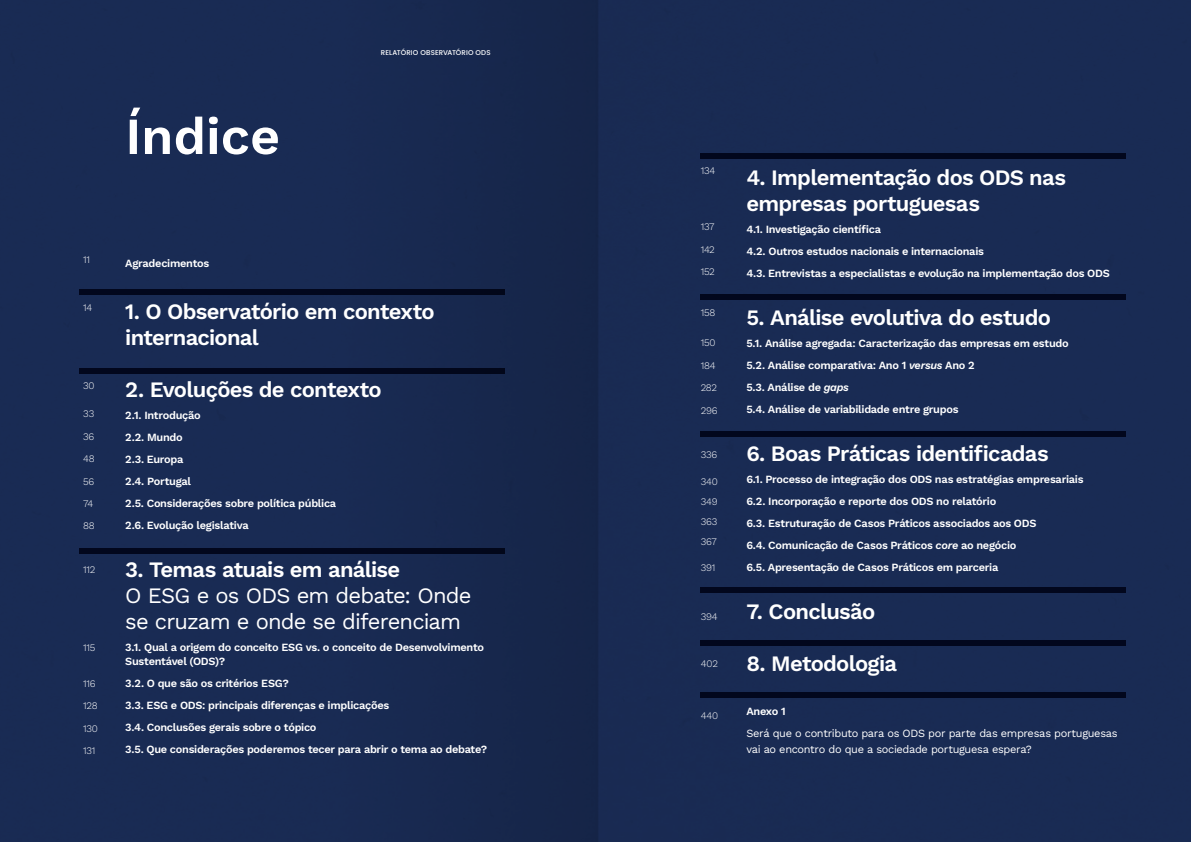
<style>
.page{position:relative;width:1191px;height:842px;background:#192b53}
.page>*{position:absolute;margin:0;border:0;box-sizing:border-box;transform-origin:0 0}
.t1{font:600 52px "Work Sans";color:#fff}
.t2{font:600 22px/26px "Work Sans";letter-spacing:-.035em;color:#fff}
.t3{font:22px/26px "Work Sans";letter-spacing:-.04em;color:#fff}
.t4{font:600 11px/22px "Work Sans";letter-spacing:-.025em;color:#fff}
.t5{font:11px/16px "Work Sans";letter-spacing:-.03em;color:#fff}
.t6{font:300 10px/20px "Work Sans";letter-spacing:-.02em;color:#fff;text-align:justify}
.t7{font:500 7px "Poppins";letter-spacing:.01em;color:#fff}
.s1{font-style:italic}
</style>
<div class="page">
<div style="left:79px;top:289px;width:426px;height:5px;background:#02071d"></div>
<div style="left:699px;top:153px;width:426px;height:6px;background:#02071d"></div>
<div style="left:79px;top:369px;width:426px;height:5px;background:#02071d"></div>
<div style="left:699px;top:294px;width:426px;height:6px;background:#02071d"></div>
<div style="left:699px;top:432px;width:426px;height:5px;background:#02071d"></div>
<div style="left:699px;top:587px;width:426px;height:6px;background:#02071d"></div>
<div style="left:699px;top:640px;width:426px;height:5px;background:#02071d"></div>
<div style="left:699px;top:692px;width:426px;height:5px;background:#02071d"></div>
<div style="left:79px;top:548px;width:426px;height:5px;background:#02071d"></div>
<h1 class="t1" style="left:125px;top:97px;width:156px">Índice</h1>
<p class="t7" style="left:381px;top:48px;width:111px">RELATÓRIO OBSERVATÓRIO ODS</p>
<p class="t6" style="left:83px;top:249px;width:8px">11</p>
<p class="t6" style="left:83px;top:297px;width:11px">14</p>
<p class="t6" style="left:83px;top:375px;width:13px">30</p>
<p class="t6" style="left:83px;top:404px;width:12px">33</p>
<p class="t6" style="left:83px;top:426px;width:13px">36</p>
<p class="t6" style="left:83px;top:448px;width:13px">48</p>
<p class="t6" style="left:83px;top:471px;width:13px">56</p>
<p class="t6" style="left:83px;top:493px;width:12px">74</p>
<p class="t6" style="left:83px;top:515px;width:13px">88</p>
<p class="t6" style="left:83px;top:560px;width:14px">112</p>
<p class="t6" style="left:83px;top:637px;width:14px">115</p>
<p class="t6" style="left:83px;top:673px;width:14px">116</p>
<p class="t6" style="left:83px;top:696px;width:16px">128</p>
<p class="t6" style="left:83px;top:718px;width:16px">130</p>
<p class="t6" style="left:83px;top:740px;width:14px">131</p>
<p class="t4" style="left:125px;top:252px;width:85px">Agradecimentos</p>
<h2 class="t2" style="left:125px;top:297px;width:311px">1. O Observatório em contexto internacional</h2>
<h2 class="t2" style="left:125px;top:375px;width:258px">2. Evoluções de contexto</h2>
<p class="t4" style="left:125px;top:404px;width:212px">2.1. Introdução<br>2.2. Mundo<br>2.3. Europa<br>2.4. Portugal<br>2.5. Considerações sobre política pública<br>2.6. Evolução legislativa</p>
<h2 class="t2" style="left:125px;top:555px;width:277px">3. Temas atuais em análise</h2>
<h2 class="t3" style="left:125px;top:581px;width:348px">O ESG e os ODS em debate: Onde se cruzam e onde se diferenciam</h2>
<p class="t4" style="left:125px;top:640px;width:360px;line-height:14px">3.1. Qual a origem do conceito ESG vs. o conceito de Desenvolvimento<br>Sustentável (ODS)?</p>
<p class="t4" style="left:125px;top:672px;width:363px">3.2. O que são os critérios ESG?<br>3.3. ESG e ODS: principais diferenças e implicações<br>3.4. Conclusões gerais sobre o tópico<br>3.5. Que considerações poderemos tecer para abrir o tema ao debate?</p>
<p class="t6" style="left:700px;top:160px;width:16px">134</p>
<p class="t6" style="left:700px;top:216px;width:15px">137</p>
<p class="t6" style="left:700px;top:239px;width:16px">142</p>
<p class="t6" style="left:700px;top:261px;width:16px">152</p>
<p class="t6" style="left:700px;top:302px;width:16px">158</p>
<p class="t6" style="left:700px;top:332px;width:16px">150</p>
<p class="t6" style="left:700px;top:355px;width:16px">184</p>
<p class="t6" style="left:700px;top:377px;width:18px">282</p>
<p class="t6" style="left:700px;top:400px;width:18px">296</p>
<p class="t6" style="left:700px;top:444px;width:18px">336</p>
<p class="t6" style="left:700px;top:471px;width:19px">340<br>349<br>363<br>367</p>
<p class="t6" style="left:700px;top:557px;width:16px">391</p>
<p class="t6" style="left:700px;top:606px;width:18px">394</p>
<p class="t6" style="left:700px;top:653px;width:19px">402</p>
<p class="t6" style="left:700px;top:705px;width:19px">440</p>
<h2 class="t2" style="left:746px;top:163px;width:321px">4. Implementação dos ODS nas empresas portuguesas</h2>
<p class="t4" style="left:746px;top:217px;width:365px">4.1. Investigação científica<br>4.2. Outros estudos nacionais e internacionais<br>4.3. Entrevistas a especialistas e evolução na implementação dos ODS</p>
<h2 class="t2" style="left:746px;top:303px;width:306px">5. Análise evolutiva do estudo</h2>
<p class="t4" style="left:746px;top:331px;width:324px">5.1. Análise agregada: Caracterização das empresas em estudo 5.2. Análise comparativa: Ano 1 <span class="s1">versus</span> Ano 2<br>5.3. Análise de <span class="s1">gaps<br></span>5.4. Análise de variabilidade entre grupos</p>
<h2 class="t2" style="left:746px;top:439px;width:304px">6. Boas Práticas identificadas</h2>
<p class="t4" style="left:746px;top:467px;width:338px">6.1. Processo de integração dos ODS nas estratégias empresariais 6.2. Incorporação e reporte dos ODS no relatório<br>6.3. Estruturação de Casos Práticos associados aos ODS<br>6.4. Comunicação de Casos Práticos <span class="s1">core</span> ao negócio<br>6.5. Apresentação de Casos Práticos em parceria</p>
<h2 class="t2" style="left:746px;top:597px;width:130px">7. Conclusão</h2>
<h2 class="t2" style="left:746px;top:649px;width:152px">8. Metodologia</h2>
<p class="t4" style="left:746px;top:699px;width:41px">Anexo 1</p>
<p class="t5" style="left:746px;top:724px;width:373px">Será que o contributo para os ODS por parte das empresas portuguesas vai ao encontro do que a sociedade portuguesa espera?</p>
</div>
